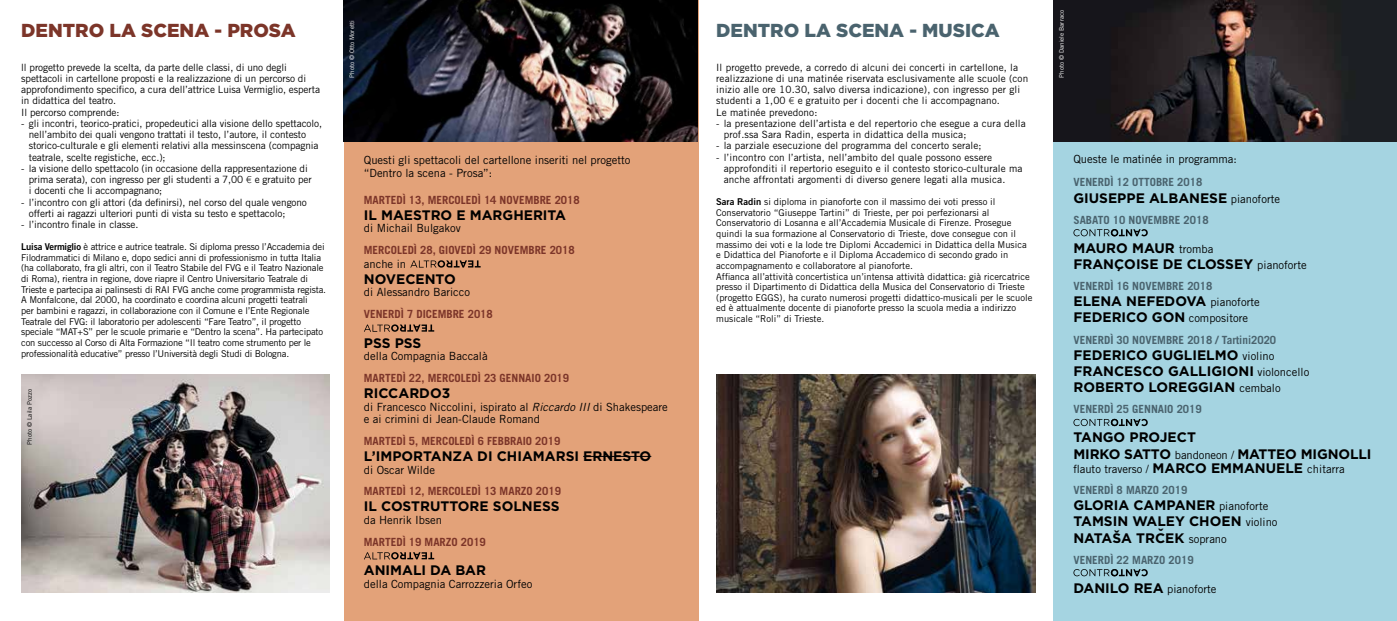
<style>
.page{position:relative;width:1397px;height:621px;background:#fff}
.page>*{position:absolute;margin:0;border:0;box-sizing:border-box;transform-origin:0 0}
.t1{font:900 18.75px "Gotham HTF";color:#4a636e}
.t2{font:900 18.75px "Gotham HTF";color:#7c3529}
.t3{font:700 13.75px/16.2px "Gotham HTF";color:#000}
.t4{font:11.25px/12.5px "Trade Gothic";color:#000}
.t5{font:700 11.25px "Trade Gothic";color:#7c3529}
.t6{font:700 11.25px "Trade Gothic";color:#4a636e}
.t7{font:10px/11.2px "Trade Gothic";letter-spacing:-.01em;color:#000}
.t8{font:10px/11.2px "Trade Gothic";letter-spacing:.01em;color:#000}
.t9{font:9.38px/10.6px "Trade Gothic";letter-spacing:-.02em;color:#000}
.t10{font:9.38px/10.6px "Trade Gothic";color:#000}
.t11{font:6.25px "Trade Gothic";color:#fff}
.t12{font:6.25px "Trade Gothic";color:#000}
.s1{font-family:"Gill Sans";font-weight:300}
.s2{font-family:"Trade Gothic Bold Two"}
.s3{font-style:italic}
.s4{font-family:"Trade Gothic";font-weight:400;font-size:11.25px}
.s5{font-family:"Gotham HTF";font-weight:700;font-size:13.75px}
.s6{font-weight:700;color:#4a636e}
</style>
<div class="page">
<div style="left:1052px;top:0;width:344px;height:620px;background:#a5d4e1"></div>
<div style="left:344px;top:0;width:354px;height:620px;background:#e3a279"></div>
<svg style="left:410px;top:260px;width:70px;height:7px"></svg>
<svg style="left:364px;top:324px;width:70px;height:7px"></svg>
<hr style="left:583px;top:456px;width:68px;height:1px;background:#000">
<svg style="left:364px;top:552px;width:70px;height:7px"></svg>
<svg style="left:1073px;top:229px;width:74px;height:7px"></svg>
<svg style="left:1073px;top:418px;width:74px;height:8px"></svg>
<svg style="left:1073px;top:569px;width:74px;height:6px"></svg>
<img style="left:21px;top:374px;width:308px;height:218px">
<img style="left:1052px;top:0;width:344px;height:141px">
<img style="left:344px;top:0;width:353px;height:141px">
<img style="left:716px;top:374px;width:319px;height:218px">
<h1 class="t2" style="left:21px;top:19px;width:276px">DENTRO LA SCENA - PROSA</h1>
<p class="t7" style="left:21px;top:61px;width:300px">ll progetto prevede la scelta, da parte delle classi, di uno degli spettacoli in cartellone proposti e la realizzazione di un percorso di approfondimento specifico, a cura dell’attrice Luisa Vermiglio, esperta in didattica del teatro.<br>Il percorso comprende:</p>
<p class="t7" style="left:29px;top:117px;width:295px;text-indent:-8px">- gli incontri, teorico-pratici, propedeutici alla visione dello spettacolo, nell’ambito dei quali vengono trattati il testo, l’autore, il contesto storico-culturale e gli elementi relativi alla messinscena (compagnia teatrale, scelte registiche, ecc.);</p>
<p class="t7" style="left:29px;top:162px;width:284px;text-indent:-8px">- la visione dello spettacolo (in occasione della rappresentazione di prima serata), con ingresso per gli studenti a 7,00 <span class="s1">€</span> e gratuito per i docenti che li accompagnano;</p>
<p class="t7" style="left:29px;top:196px;width:279px;text-indent:-8px">- l’incontro con gli attori (da definirsi), nel corso del quale vengono offerti ai ragazzi ulteriori punti di vista su testo e spettacolo;</p>
<p class="t7" style="left:21px;top:219px;width:119px">- l’incontro finale in classe.</p>
<p class="t9" style="left:21px;top:241px;width:306px"><span class="s2">Luisa Vermiglio</span> è attrice e autrice teatrale. Si diploma presso l’Accademia dei Filodrammatici di Milano e, dopo sedici anni di professionismo in tutta Italia (ha collaborato, fra gli altri, con il Teatro Stabile del FVG e il Teatro Nazionale di Roma), rientra in regione, dove riapre il Centro Universitario Teatrale di Trieste e partecipa ai palinsesti di RAI FVG anche come programmista regista.<br>A Monfalcone, dal 2000, ha coordinato e coordina alcuni progetti teatrali<br>per bambini e ragazzi, in collaborazione con il Comune e l’Ente Regionale Teatrale del FVG: il laboratorio per adolescenti “Fare Teatro”, il progetto speciale “MAT+S” per le scuole primarie e “Dentro la scena”. Ha partecipato con successo al Corso di Alta Formazione “Il teatro come strumento per le professionalità educative” presso l’Università degli Studi di Bologna.</p>
<p class="t12" style="left:26px;top:444px;width:57px;rotate:-90deg">Photo © Laila Pozzo</p>
<p class="t11" style="left:348px;top:78px;width:59px;rotate:-90deg">Photo © Otto Moretti</p>
<p class="t11" style="left:1057px;top:78px;width:69px;rotate:-90deg">Photo © Daniele Barraco</p>
<h1 class="t1" style="left:716px;top:19px;width:285px">DENTRO LA SCENA - MUSICA</h1>
<p class="t8" style="left:716px;top:61px;width:313px">Il progetto prevede, a corredo di alcuni dei concerti in cartellone, la realizzazione di una matinée riservata esclusivamente alle scuole (con inizio alle ore 10.30, salvo diversa indicazione), con ingresso per gli studenti a 1,00 <span class="s1">€</span> e gratuito per i docenti che li accompagnano.<br>Le matinée prevedono:</p>
<p class="t8" style="left:723px;top:117px;width:303px;text-indent:-8px">- la presentazione dell’artista e del repertorio che esegue a cura della prof.ssa Sara Radin, esperta in didattica della musica;</p>
<p class="t8" style="left:716px;top:140px;width:267px">- la parziale esecuzione del programma del concerto serale;</p>
<p class="t8" style="left:723px;top:151px;width:300px;text-indent:-8px">- l’incontro con l’artista, nell’ambito del quale possono essere approfonditi il repertorio eseguito e il contesto storico-culturale ma anche affrontati argomenti di diverso genere legati alla musica.</p>
<p class="t10" style="left:716px;top:196px;width:318px"><span class="s2">Sara Radin</span> si diploma in pianoforte con il massimo dei voti presso il Conservatorio “Giuseppe Tartini” di Trieste, per poi perfezionarsi al Conservatorio di Losanna e all’Accademia Musicale di Firenze. Prosegue quindi la sua formazione al Conservatorio di Trieste, dove consegue con il massimo dei voti e la lode tre Diplomi Accademici in Didattica della Musica e Didattica del Pianoforte e il Diploma Accademico di secondo grado in accompagnamento e collaboratore al pianoforte.<br>Affianca all’attività concertistica un’intensa attività didattica: già ricercatrice presso il Dipartimento di Didattica della Musica del Conservatorio di Trieste (progetto EGGS), ha curato numerosi progetti didattico-musicali per le scuole ed è attualmente docente di pianoforte presso la scuola media a indirizzo musicale “Roli” di Trieste.</p>
<p class="t4" style="left:364px;top:154px;width:268px">Questi gli spettacoli del cartellone inseriti nel progetto “Dentro la scena - Prosa”:</p>
<p class="t5" style="left:364px;top:192px;width:217px">MARTEDÌ 13, MERCOLEDÌ 14 NOVEMBRE 2018</p>
<h2 class="t3" style="left:364px;top:206px;width:204px">IL MAESTRO E MARGHERITA</h2>
<p class="t4" style="left:364px;top:221px;width:98px">di Michail Bulgakov</p>
<p class="t5" style="left:364px;top:243px;width:212px">MERCOLEDÌ 28, GIOVEDÌ 29 NOVEMBRE 2018</p>
<p class="t4" style="left:364px;top:257px;width:44px">anche in</p>
<h2 class="t3" style="left:364px;top:270px;width:93px">NOVECENTO</h2>
<p class="t4" style="left:364px;top:285px;width:108px">di Alessandro Baricco</p>
<p class="t5" style="left:364px;top:307px;width:130px">VENERDÌ 7 DICEMBRE 2018</p>
<h2 class="t3" style="left:364px;top:334px;width:59px">PSS PSS</h2>
<p class="t4" style="left:364px;top:349px;width:125px">della Compagnia Baccalà</p>
<p class="t5" style="left:364px;top:371px;width:207px">MARTEDÌ 22, MERCOLEDÌ 23 GENNAIO 2019</p>
<h2 class="t3" style="left:364px;top:384px;width:88px">RICCARDO3</h2>
<p class="t4" style="left:364px;top:400px;width:305px">di Francesco Niccolini, ispirato al <span class="s3">Riccardo III</span> di Shakespeare e ai crimini di Jean-Claude Romand</p>
<p class="t5" style="left:364px;top:433px;width:198px">MARTEDÌ 5, MERCOLEDÌ 6 FEBBRAIO 2019</p>
<h2 class="t3" style="left:364px;top:447px;width:289px">L’IMPORTANZA DI CHIAMARSI ERNESTO</h2>
<p class="t4" style="left:364px;top:462px;width:73px">di Oscar Wilde</p>
<p class="t5" style="left:364px;top:484px;width:198px">MARTEDÌ 12, MERCOLEDÌ 13 MARZO 2019</p>
<h2 class="t3" style="left:364px;top:497px;width:197px">IL COSTRUTTORE SOLNESS</h2>
<p class="t4" style="left:364px;top:513px;width:80px">da Henrik Ibsen</p>
<p class="t5" style="left:364px;top:534px;width:123px">MARTEDÌ 19 MARZO 2019</p>
<h2 class="t3" style="left:364px;top:561px;width:124px">ANIMALI DA BAR</h2>
<p class="t4" style="left:364px;top:577px;width:170px">della Compagnia Carrozzeria Orfeo</p>
<p class="t4" style="left:1073px;top:152px;width:165px">Queste le matinée in programma:</p>
<p class="t6" style="left:1073px;top:175px;width:130px">VENERDÌ 12 OTTOBRE 2018</p>
<h2 class="t3" style="left:1073px;top:189px;width:208px">GIUSEPPE ALBANESE <span class="s4">pianoforte</span></h2>
<p class="t6" style="left:1073px;top:212px;width:137px">SABATO 10 NOVEMBRE 2018</p>
<h2 class="t3" style="left:1073px;top:239px;width:235px">MAURO MAUR <span class="s4">tromba<br></span>FRANÇOISE DE CLOSSEY <span class="s4">pianoforte</span></h2>
<p class="t6" style="left:1073px;top:279px;width:140px">VENERDÌ 16 NOVEMBRE 2018</p>
<h2 class="t3" style="left:1073px;top:292px;width:188px">ELENA NEFEDOVA <span class="s4">pianoforte<br></span>FEDERICO GON <span class="s4">compositore</span></h2>
<p class="t6" style="left:1073px;top:332px;width:204px">VENERDÌ 30 NOVEMBRE 2018 / Tartini2020</p>
<h2 class="t3" style="left:1073px;top:346px;width:237px">FEDERICO GUGLIELMO <span class="s4">violino<br></span>FRANCESCO GALLIGIONI <span class="s4">violoncello<br></span>ROBERTO LOREGGIAN <span class="s4">cembalo</span></h2>
<p class="t6" style="left:1073px;top:402px;width:130px">VENERDÌ 25 GENNAIO 2019</p>
<h2 class="t3" style="left:1073px;top:428px;width:299px">TANGO PROJECT<br>MIRKO SATTO <span class="s4">bandoneon /</span> MATTEO MIGNOLLI</h2>
<p class="t4" style="left:1073px;top:457px;width:273px;line-height:21px">flauto traverso / <span class="s5">MARCO EMMANUELE</span> chitarra<br><span class="s6">VENERDÌ 8 MARZO 2019</span></p>
<h2 class="t3" style="left:1073px;top:496px;width:205px">GLORIA CAMPANER <span class="s4">pianoforte<br></span>TAMSIN WALEY CHOEN <span class="s4">violino<br></span>NATAŠA TRCˇEK <span class="s4">soprano</span></h2>
<p class="t6" style="left:1073px;top:552px;width:122px">VENERDÌ 22 MARZO 2019</p>
<p class="t4" style="left:1073px;top:581px;width:145px"><span class="s5">DANILO REA</span> pianoforte</p>
</div>
